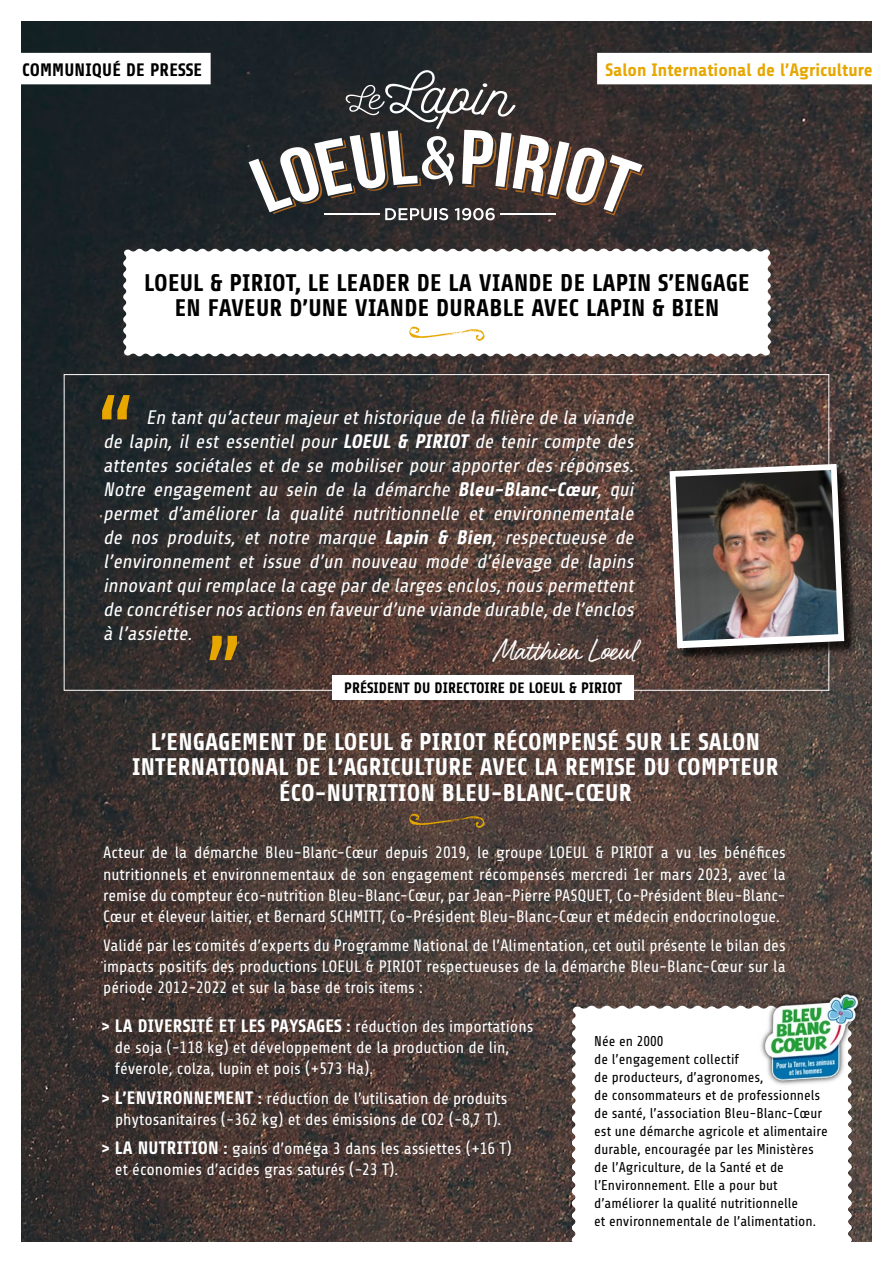
<style>
.page{position:relative;width:893px;height:1263px;background:#fff}
.page>*{position:absolute;margin:0;border:0;box-sizing:border-box;transform-origin:0 0}
.t1{font:98.55px "Share";color:#e7a700}
.t2{font:32.55px "Felt That";color:#fff}
.t3{font:700 24px/25.5px "Share";letter-spacing:.01em;color:#fff;text-align:center}
.t4{font:700 24px/25.5px "Share";letter-spacing:.01em;color:#000;text-align:center}
.t5{font:italic 19.5px/24px "Share";color:#fff;text-align:justify}
.t6{font:700 18px "Share";letter-spacing:.01em;color:#fff}
.t7{font:700 18px "Share";color:#e7a700}
.t8{font:700 18px "Share";letter-spacing:.01em;color:#000}
.t9{font:16.5px/21px "Share";color:#fff;text-align:justify}
.t10{font:700 15px "Share";color:#000}
.t11{font:14.25px/18px "Share";color:#000}
.s1{font-weight:700}
.s2{font-size:16.5px}
.s3{font-weight:400;font-size:16.5px}
.s4{font-weight:700;font-size:18px}
</style>
<div class="page">
<img style="left:21px;top:21px;width:851px;height:1221px">
<div style="left:672px;top:466px;width:186px;height:196px;background:#000;opacity:.75"></div>
<svg style="left:670px;top:464px;width:174px;height:184px"></svg>
<img style="left:676px;top:470px;width:162px;height:171px">
<svg style="left:249px;top:70px;width:395px;height:150px"></svg>
<hr style="left:324px;top:213px;width:56px;height:1px;background:#fff">
<hr style="left:500px;top:213px;width:56px;height:1px;background:#fff">
<div style="left:597px;top:53px;width:296px;height:31px;background:#fff"></div>
<div style="left:0;top:53px;width:211px;height:31px;background:#fff"></div>
<svg style="left:409px;top:813px;width:76px;height:15px"></svg>
<svg style="left:123px;top:249px;width:648px;height:107px"></svg>
<div style="left:332px;top:675px;width:302px;height:25px;background:#fff"></div>
<svg style="left:572px;top:1006px;width:279px;height:236px"></svg>
<img style="left:757px;top:989px;width:110px;height:99px">
<p class="t8" style="left:22px;top:60px;width:182px">COMMUNIQUÉ DE PRESSE</p>
<p class="t7" style="left:606px;top:60px;width:268px">Salon International de l’Agriculture</p>
<h3 class="t4" style="left:144px;top:270px;width:607px">LOEUL &amp; PIRIOT, LE LEADER DE LA VIANDE DE LAPIN S’ENGAGE<br>EN FAVEUR D’UNE VIANDE DURABLE AVEC LAPIN &amp; BIEN</h3>
<h1 class="t1" style="left:97px;top:377px;width:39px">“</h1>
<p class="t5" style="left:103px;top:405px;width:536px;text-indent:43px">En tantqu’acteurmajeurethistorique de la filière de la viande de lapin, il est essentiel pour <span class="s1">LOEUL &amp; PIRIOT</span> de tenir compte des attentes sociétales et de se mobiliser pour apporter des réponses.<br>Notre engagement au sein de la démarche <span class="s1">Bleu-Blanc-Cœur</span>, qui permet d’améliorer la qualité nutritionnelle et environnementale de nos produits, et notre marque <span class="s1">Lapin &amp; Bien</span>, respectueuse de l’environnement et issue d’un nouveau mode d’élevage de lapins innovantquiremplace la cage parde larges enclos,nous permettent de concrétisernos actions en faveurd’une viande durable,de l’enclos à l’assiette.</p>
<h1 class="t1" style="left:205px;top:617px;width:39px">”</h1>
<h2 class="t2" style="left:495px;top:631px;width:141px">Matthieu Loeul</h2>
<p class="t10" style="left:344px;top:680px;width:279px">PRÉSIDENT DU DIRECTOIRE DE LOEUL &amp; PIRIOT</p>
<h3 class="t3" style="left:132px;top:729px;width:648px">L’ENGAGEMENT DE LOEUL &amp; PIRIOT RÉCOMPENSÉ SUR LE SALON<br>INTERNATIONAL DE L’AGRICULTURE AVEC LA REMISE DU COMPTEUR<br>ÉCO-NUTRITION BLEU-BLANC-CŒUR</h3>
<p class="t9" style="left:103px;top:843px;width:684px">Acteur de la démarche Bleu-Blanc-Cœur depuis 2019, le groupe LOEUL &amp; PIRIOT a vu les bénéfices nutritionnels et environnementaux de son engagement récompensés mercredi 1er mars 2023, avec la remise du compteur éco-nutrition Bleu-Blanc-Cœur, par Jean-Pierre PASQUET, Co-Président Bleu-Blanc-Cœur et éleveur laitier, et Bernard SCHMITT, Co-Président Bleu-Blanc-Cœur et médecin endocrinologue.</p>
<p class="t9" style="left:103px;top:935px;width:684px">Validé par les comités d’experts du Programme National de l’Alimentation, cet outil présente le bilan des impacts positifs des productions LOEUL &amp; PIRIOT respectueuses de la démarche Bleu-Blanc-Cœur sur la période 2012-2022 et sur la base de trois items :</p>
<p class="t6" style="left:101px;top:1016px;width:434px"><span class="s2">&gt;</span> LA DIVERSITÉ ET LES PAYSAGES <span class="s2">:</span> <span class="s3">réduction des importations</span></p>
<p class="t9" style="left:115px;top:1037px;width:396px">de soja (-118 kg) et développement de la production de lin, féverole, colza, lupin et pois (+573 Ha).</p>
<p class="t9" style="left:101px;top:1088px;width:408px;text-align:center"><span class="s1">&gt;</span> <span class="s4">L’ENVIRONNEMENT</span> <span class="s1">:</span> réduction de l’utilisation de produits phytosanitaires (-362 kg) et des émissions de CO2 (-8,7 T).</p>
<p class="t9" style="left:115px;top:1138px;width:398px;text-indent:-14px"><span class="s1">&gt;</span> <span class="s4">LA NUTRITION</span> <span class="s1">:</span> gains d’oméga 3 dans les assiettes (+16 T) et économies d’acides gras saturés (-23 T).</p>
<p class="t11" style="left:594px;top:1032px;width:235px">Née en 2000<br>de l’engagement collectif<br>de producteurs, d’agronomes,<br>de consommateurs et de professionnels de santé, l’association Bleu-Blanc-Cœur est une démarche agricole et alimentaire durable, encouragée par les Ministères de l’Agriculture, de la Santé et de l’Environnement. Elle a pour but d’améliorer la qualité nutritionnelle<br>et environnementale de l’alimentation.</p>
</div>
